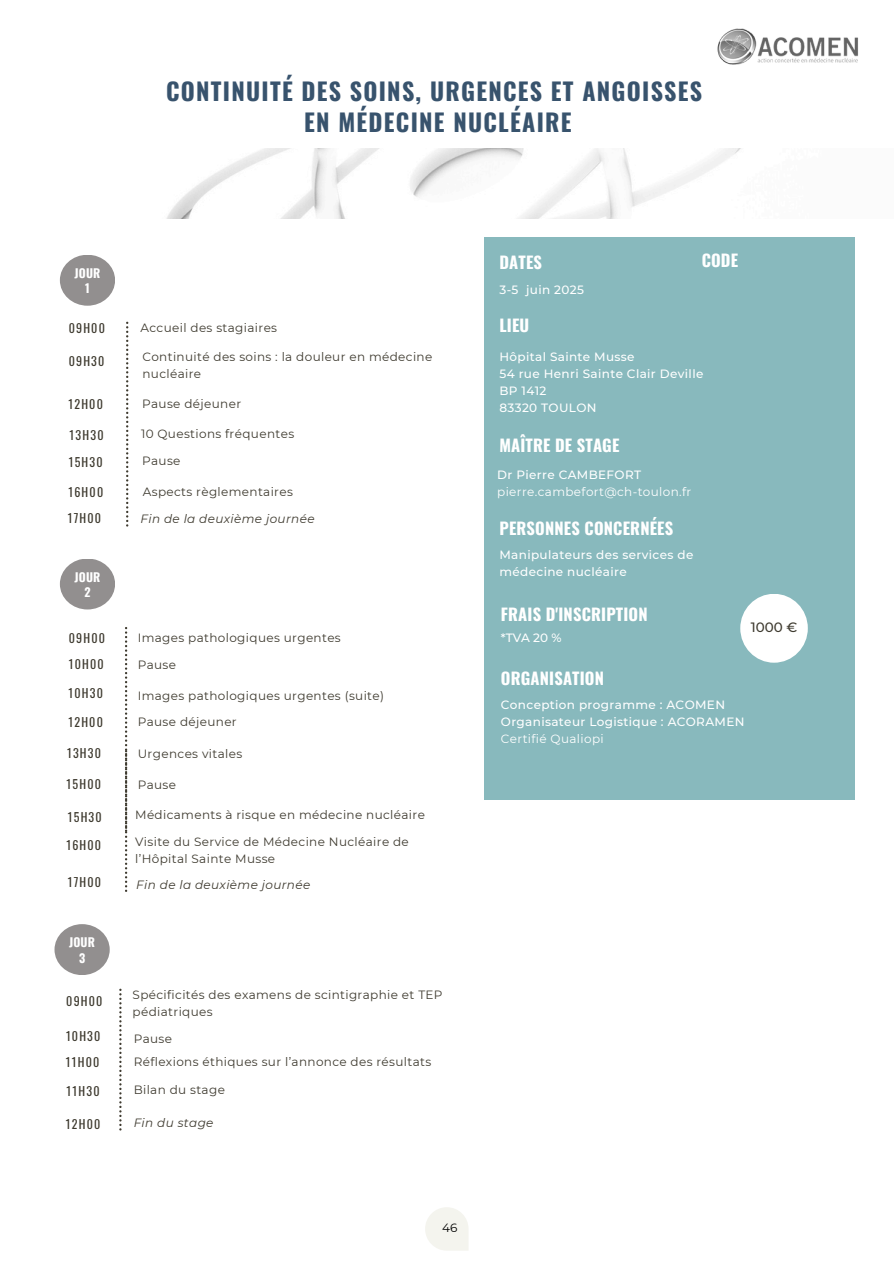
<style>
.page{position:relative;width:894px;height:1264px;background:#fff}
.page>*{position:absolute;margin:0;border:0;box-sizing:border-box;transform-origin:0 0}
.t1{font:700 24px/30.3px "Oswald";letter-spacing:.055em;color:#38536d;text-align:center}
.t2{font:700 16.5px "Oswald";letter-spacing:.01em;color:#fff}
.t3{font:500 13.5px "Montserrat";color:#3e3a2f}
.t4{font:12px/17px "Montserrat";letter-spacing:.03em;color:#3e3a2f}
.t5{font:500 12px/17px "Montserrat";letter-spacing:.03em;color:#fff}
.t6{font:12px "Oswald";letter-spacing:.1em;color:#3e3a2f}
.t7{font:italic 12px "Montserrat";letter-spacing:.03em;color:#3e3a2f}
.t8{font:12px "Montserrat";letter-spacing:.03em;color:#fff}
.t9{font:700 12px/15.3px "Oswald";letter-spacing:.01em;color:#fff;text-align:center}
.t10{font:12px "Montserrat";color:#000}
</style>
<div class="page">
<div style="left:484px;top:237px;width:370px;height:562px;background:#88b9bd"></div>
<div style="left:60px;top:558px;width:55px;height:51px;background:#928f8f;border-radius:50%"></div>
<svg style="left:425px;top:1207px;width:43px;height:43px"></svg>
<div style="left:740px;top:594px;width:67px;height:68px;background:#fff;border-radius:50%"></div>
<img style="left:717px;top:28px;width:141px;height:37px">
<img style="left:167px;top:148px;width:574px;height:70px">
<div style="left:60px;top:255px;width:55px;height:51px;background:#928f8f;border-radius:50%"></div>
<div style="left:54px;top:924px;width:56px;height:51px;background:#928f8f;border-radius:50%"></div>
<svg style="left:126px;top:322px;width:2px;height:204px"></svg>
<svg style="left:119px;top:988px;width:2px;height:142px"></svg>
<svg style="left:125px;top:627px;width:2px;height:264px"></svg>
<h5 class="t9" style="left:75px;top:265px;width:27px">JOUR<br>1</h5>
<p class="t1" style="left:166px;top:75px;width:537px">CONTINUITÉ DES SOINS, URGENCES ET ANGOISSES<br>EN MÉDECINE NUCLÉAIRE</p>
<h5 class="t2" style="left:499px;top:249px;width:44px">DATES</h5>
<h5 class="t2" style="left:701px;top:247px;width:38px">CODE</h5>
<h5 class="t5" style="left:499px;top:281px;width:86px">3-5 juin 2025</h5>
<p class="t6" style="left:69px;top:319px;width:38px">09H00</p>
<p class="t4" style="left:140px;top:319px;width:138px">Accueil des stagiaires</p>
<p class="t6" style="left:69px;top:351px;width:37px">09H30</p>
<p class="t4" style="left:142px;top:348px;width:291px">Continuité des soins : la douleur en médecine nucléaire</p>
<p class="t6" style="left:68px;top:394px;width:36px">12H00</p>
<p class="t6" style="left:70px;top:425px;width:35px">13H30</p>
<p class="t6" style="left:69px;top:453px;width:35px">15H30</p>
<p class="t4" style="left:142px;top:395px;width:100px">Pause déjeuner</p>
<p class="t4" style="left:141px;top:425px;width:155px">10 Questions fréquentes</p>
<p class="t4" style="left:142px;top:452px;width:40px">Pause</p>
<p class="t4" style="left:143px;top:483px;width:152px">Aspects règlementaires</p>
<p class="t6" style="left:68px;top:482px;width:36px">16H00</p>
<p class="t6" style="left:68px;top:509px;width:35px">17H00</p>
<p class="t7" style="left:140px;top:511px;width:175px">Fin de la deuxième journée</p>
<h1 class="t9" style="left:75px;top:568px;width:27px">JOUR<br>2</h1>
<h2 class="t6" style="left:69px;top:628px;width:38px">09H00</h2>
<p class="t4" style="left:138px;top:629px;width:204px">Images pathologiques urgentes</p>
<h2 class="t6" style="left:69px;top:655px;width:36px">10H00</h2>
<h6 class="t6" style="left:69px;top:684px;width:36px">10H30</h6>
<h2 class="t4" style="left:138px;top:713px;width:100px">Pause déjeuner</h2>
<h6 class="t4" style="left:138px;top:744px;width:106px">Urgences vitales</h6>
<h2 class="t4" style="left:138px;top:775px;width:40px">Pause</h2>
<p class="t4" style="left:138px;top:656px;width:40px">Pause</p>
<p class="t4" style="left:138px;top:687px;width:248px">Images pathologiques urgentes (suite)</p>
<p class="t6" style="left:68px;top:712px;width:36px">12H00</p>
<p class="t6" style="left:67px;top:743px;width:35px">13H30</p>
<h2 class="t6" style="left:67px;top:774px;width:36px">15H00</h2>
<h6 class="t6" style="left:68px;top:807px;width:35px">15H30</h6>
<h3 class="t4" style="left:135px;top:806px;width:291px">Médicaments à risque en médecine nucléaire</h3>
<h2 class="t6" style="left:66px;top:835px;width:36px">16H00</h2>
<h4 class="t4" style="left:135px;top:833px;width:275px">Visite du Service de Médecine Nucléaire de l’Hôpital Sainte Musse</h4>
<h2 class="t6" style="left:68px;top:872px;width:35px">17H00</h2>
<p class="t7" style="left:136px;top:877px;width:175px">Fin de la deuxième journée</p>
<p class="t9" style="left:69px;top:934px;width:27px">JOUR<br>3</p>
<p class="t6" style="left:66px;top:991px;width:38px">09H00</p>
<h4 class="t6" style="left:66px;top:1026px;width:36px">10H30</h4>
<h5 class="t6" style="left:66px;top:1052px;width:35px">11H00</h5>
<h5 class="t6" style="left:67px;top:1081px;width:34px">11H30</h5>
<p class="t6" style="left:66px;top:1114px;width:36px">12H00</p>
<p class="t4" style="left:133px;top:986px;width:311px">Spécificités des examens de scintigraphie et TEP pédiatriques</p>
<p class="t4" style="left:134px;top:1029px;width:40px">Pause</p>
<h5 class="t4" style="left:134px;top:1053px;width:299px">Réflexions éthiques sur l’annonce des résultats</h5>
<h5 class="t4" style="left:134px;top:1080px;width:93px">Bilan du stage</h5>
<h5 class="t7" style="left:134px;top:1115px;width:81px">Fin du stage</h5>
<p class="t10" style="left:442px;top:1220px;width:17px">46</p>
<h5 class="t2" style="left:499px;top:312px;width:31px">LIEU</h5>
<h4 class="t5" style="left:499px;top:348px;width:205px">Hôpital Sainte Musse<br>54 rue Henri Sainte Clair Deville<br>BP 1412<br>83320 TOULON</h4>
<h5 class="t2" style="left:499px;top:432px;width:121px">MAÎTRE DE STAGE</h5>
<h5 class="t5" style="left:497px;top:466px;width:145px">Dr Pierre CAMBEFORT</h5>
<h5 class="t8" style="left:497px;top:484px;width:195px">pierre.cambefort@ch-toulon.fr</h5>
<h5 class="t2" style="left:499px;top:515px;width:175px">PERSONNES CONCERNÉES</h5>
<h5 class="t5" style="left:499px;top:546px;width:195px">Manipulateurs des services de médecine nucléaire</h5>
<h4 class="t2" style="left:500px;top:601px;width:148px">FRAIS D'INSCRIPTION</h4>
<h5 class="t5" style="left:500px;top:629px;width:62px">*TVA 20 %</h5>
<h5 class="t3" style="left:750px;top:619px;width:48px">1000 €</h5>
<h5 class="t2" style="left:500px;top:665px;width:105px">ORGANISATION</h5>
<h5 class="t5" style="left:500px;top:696px;width:226px">Conception programme : ACOMEN</h5>
<h5 class="t5" style="left:500px;top:713px;width:245px">Organisateur Logistique : ACORAMEN</h5>
<h5 class="t8" style="left:500px;top:731px;width:104px">Certifié Qualiopi</h5>
</div>
